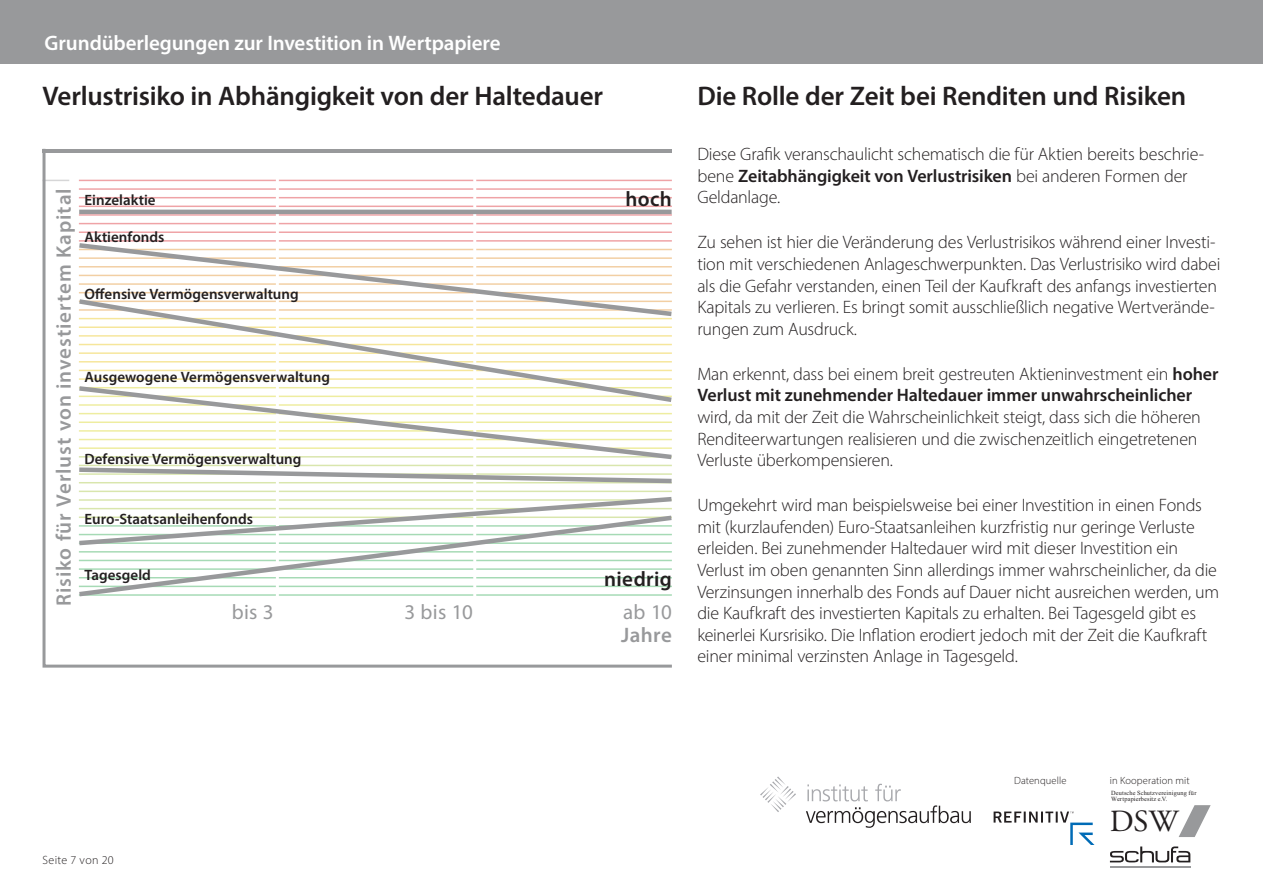
<style>
.page{position:relative;width:1263px;height:893px;background:#fff}
.page>*{position:absolute;margin:0;border:0;box-sizing:border-box;transform-origin:0 0}
.t1{font:30.75px "Adobe Garamond Pro";color:#231f20}
.t2{font:600 27px "Myriad Pro";letter-spacing:-.01em;color:#231f20}
.t3{font:600 21px "Myriad Pro";letter-spacing:-.005em;color:#fff}
.t4{font:600 21px "Myriad Pro";letter-spacing:.04em;color:#98999b}
.t5{font:21px "Myriad Pro";letter-spacing:.01em;color:#98999b}
.t6{font:600 21px "Myriad Pro";letter-spacing:.015em;color:#231f20}
.t7{font:300 18px/21.6px "Myriad Pro";letter-spacing:-.015em;color:#231f20}
.t8{font:600 15px "Myriad Pro";letter-spacing:.005em;color:#231f20}
.t9{font:300 12px "Myriad Pro";letter-spacing:.03em;color:#231f20}
.t10{font:300 10.5px "Myriad Pro";letter-spacing:.01em;color:#231f20}
.t11{font:6.3px/6.6px "Times New Roman";letter-spacing:.02em;color:#231f20}
.s1{font-weight:600}
</style>
<div class="page">
<div style="left:0;top:0;width:1263px;height:64px;background:#98999b"></div>
<svg style="left:42px;top:148px;width:630px;height:520px"></svg>
<hr style="left:43px;top:149px;width:629px;height:4px;background:#98999b">
<hr style="left:79px;top:180px;width:593px;height:1px;background:#d7171f">
<hr style="left:79px;top:188px;width:593px;height:2px;background:#d7171f">
<hr style="left:79px;top:197px;width:593px;height:1px;background:#d7171f">
<hr style="left:79px;top:206px;width:593px;height:1px;background:#d7171f">
<hr style="left:79px;top:214px;width:593px;height:2px;background:#d7171f">
<hr style="left:79px;top:223px;width:593px;height:1px;background:#d7171f">
<hr style="left:79px;top:231px;width:593px;height:2px;background:#d7171f">
<hr style="left:79px;top:491px;width:593px;height:1px;background:#a1c030">
<svg style="left:43px;top:180px;width:26px;height:1px"></svg>
<hr style="left:276px;top:175px;width:3px;height:426px;background:#fff">
<hr style="left:473px;top:175px;width:3px;height:426px;background:#fff">
<hr style="left:79px;top:210px;width:593px;height:4px;background:#98999b">
<svg style="left:74px;top:240px;width:598px;height:56px"></svg>
<svg style="left:74px;top:296px;width:598px;height:87px"></svg>
<svg style="left:74px;top:383px;width:598px;height:79px"></svg>
<svg style="left:75px;top:465px;width:597px;height:21px"></svg>
<svg style="left:75px;top:494px;width:597px;height:19px"></svg>
<svg style="left:74px;top:513px;width:598px;height:86px"></svg>
<svg style="left:1110px;top:846px;width:80px;height:16px"></svg>
<hr style="left:1110px;top:866px;width:80px;height:1px;background:#98999b">
<svg style="left:1178px;top:805px;width:33px;height:32px"></svg>
<svg style="left:993px;top:811px;width:101px;height:34px"></svg>
<svg style="left:806px;top:784px;width:165px;height:44px"></svg>
<svg style="left:760px;top:776px;width:36px;height:36px"></svg>
<p class="t3" style="left:45px;top:29px;width:458px">Grundüberlegungen zur Investition in Wertpapiere</p>
<p class="t2" style="left:43px;top:79px;width:562px">Verlustrisiko in Abhängigkeit von der Haltedauer</p>
<p class="t2" style="left:697px;top:79px;width:490px">Die Rolle der Zeit bei Renditen und Risiken</p>
<p class="t4" style="left:50px;top:606px;width:419px;rotate:-90deg">Risiko für Verlust von investiertem Kapital</p>
<p class="t8" style="left:84px;top:190px;width:73px">Einzelaktie</p>
<p class="t6" style="left:625px;top:185px;width:48px">hoch</p>
<p class="t8" style="left:84px;top:228px;width:81px">Aktienfonds</p>
<p class="t8" style="left:84px;top:284px;width:216px">Offensive Vermögensverwaltung</p>
<p class="t8" style="left:84px;top:368px;width:247px">Ausgewogene Vermögensverwaltung</p>
<p class="t8" style="left:84px;top:449px;width:219px">Defensive Vermögensverwaltung</p>
<p class="t8" style="left:84px;top:509px;width:170px">Euro-Staatsanleihenfonds</p>
<p class="t8" style="left:84px;top:565px;width:68px">Tagesgeld</p>
<p class="t6" style="left:604px;top:565px;width:69px">niedrig</p>
<p class="t5" style="left:232px;top:598px;width:44px">bis 3</p>
<p class="t5" style="left:404px;top:598px;width:70px">3 bis 10</p>
<p class="t5" style="left:623px;top:598px;width:50px">ab 10</p>
<p class="t4" style="left:621px;top:621px;width:52px">Jahre</p>
<p class="t7" style="left:697px;top:143px;width:508px">Diese Grafik veranschaulicht schematisch die für Aktien bereits beschrie&shy;bene <span class="s1">Zeitabhängigkeit von Verlustrisiken</span> bei anderen Formen der<br>Geldanlage.</p>
<p class="t7" style="left:697px;top:231px;width:525px">Zu sehen ist hier die Veränderung des Verlustrisikos während einer Investi&shy;tion mit verschiedenen Anlageschwerpunkten. Das Verlustrisiko wird dabei als die Gefahr verstanden, einen Teil der Kaufkraft des anfangs investierten Kapitals zu verlieren. Es bringt somit ausschließlich negative Wertverände&shy;rungen zum Ausdruck.</p>
<p class="t7" style="left:697px;top:363px;width:523px">Man erkennt, dass bei einem breit gestreuten Aktieninvestment ein <span class="s1">hoher Verlust mit zunehmender Haltedauer immer unwahrscheinlicher </span>wird, da mit der Zeit die Wahrscheinlichkeit steigt, dass sich die höheren Renditeerwartungen realisieren und die zwischenzeitlich eingetretenen Verluste überkompensieren.</p>
<p class="t7" style="left:697px;top:494px;width:523px">Umgekehrt wird man beispielsweise bei einer Investition in einen Fonds mit (kurzlaufenden) Euro-Staatsanleihen kurzfristig nur geringe Verluste erleiden. Bei zunehmender Haltedauer wird mit dieser Investition ein Verlust im oben genannten Sinn allerdings immer wahrscheinlicher, da die Verzinsungen innerhalb des Fonds auf Dauer nicht ausreichen werden, um die Kaufkraft des investierten Kapitals zu erhalten. Bei Tagesgeld gibt es keinerlei Kursrisiko. Die Inflation erodiert jedoch mit der Zeit die Kaufkraft einer minimal verzinsten Anlage in Tagesgeld.</p>
<p class="t9" style="left:43px;top:852px;width:73px">Seite 7 von 20</p>
<p class="t10" style="left:1014px;top:774px;width:54px">Datenquelle</p>
<p class="t10" style="left:1110px;top:774px;width:81px">in Kooperation mit</p>
<p class="t11" style="left:1111px;top:789px;width:87px">Deutsche Schutzvereinigung für<br>Wertpapierbesitz e.V.</p>
<h1 class="t1" style="left:1110px;top:803px;width:70px">DSW</h1>
</div>
